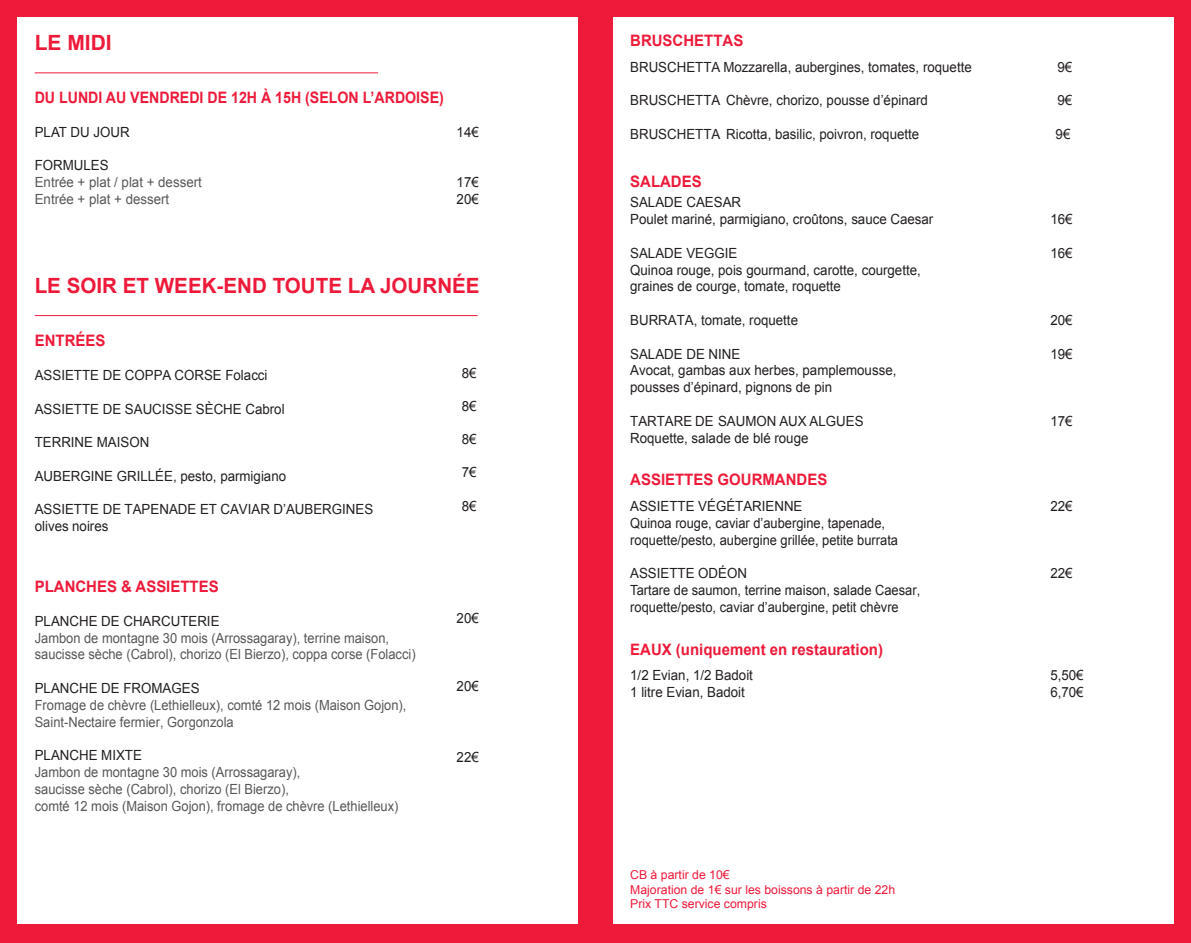
<style>
.page{position:relative;width:1191px;height:943px;background:#ed1a3a}
.page>*{position:absolute;margin:0;border:0;box-sizing:border-box;transform-origin:0 0}
.t1{font:700 21px "Arial";color:#ed1a3a}
.t2{font:700 15.75px "Arial";color:#ed1a3a;scale:.95 1}
.t3{font:700 15.75px "Arial";color:#ed1a3a;scale:.9 1}
.t4{font:14px/16.8px "Arial";color:#231f20;scale:.95 1}
.t5{font:14px/16.8px "Arial";color:#57585a;scale:.92 1}
.t6{font:14px "Arial";color:#57585a;scale:.95 1}
.t7{font:12.25px/14.7px "Arial";color:#ed1a3a}
</style>
<div class="page">
<div style="left:613px;top:18px;width:560px;height:906px;background:#fff"></div>
<div style="left:18px;top:18px;width:560px;height:906px;background:#fff"></div>
<hr style="left:35px;top:72px;width:343px;height:1px;background:#ed1a3a">
<hr style="left:35px;top:315px;width:442px;height:1px;background:#ed1a3a">
<h1 class="t1" style="left:35px;top:29px;width:79px">LE MIDI</h1>
<p class="t3" style="left:35px;top:87px;width:456px">DU LUNDI AU VENDREDI DE 12H À 15H (SELON L’ARDOISE)</p>
<p class="t4" style="left:35px;top:123px;width:101px">PLAT DU JOUR</p>
<p class="t4" style="left:456px;top:123px;width:25px">14€</p>
<p class="t4" style="left:35px;top:157px;width:79px">FORMULES</p>
<p class="t6" style="left:35px;top:173px;width:177px">Entrée + plat / plat + dessert</p>
<p class="t4" style="left:456px;top:174px;width:25px">17€</p>
<p class="t6" style="left:35px;top:190px;width:143px">Entrée + plat + dessert</p>
<p class="t4" style="left:456px;top:190px;width:25px">20€</p>
<h1 class="t1" style="left:35px;top:272px;width:446px">LE SOIR ET WEEK-END TOUTE LA JOURNÉE</h1>
<p class="t2" style="left:35px;top:330px;width:76px">ENTRÉES</p>
<p class="t4" style="left:35px;top:367px;width:247px">ASSIETTE DE COPPA CORSE Folacci</p>
<p class="t4" style="left:35px;top:400px;width:264px">ASSIETTE DE SAUCISSE SÈCHE Cabrol</p>
<p class="t4" style="left:35px;top:434px;width:122px">TERRINE MAISON</p>
<p class="t4" style="left:35px;top:467px;width:266px">AUBERGINE GRILLÉE, pesto, parmigiano</p>
<p class="t4" style="left:35px;top:501px;width:358px">ASSIETTE DE TAPENADE ET CAVIAR D’AUBERGINES olives noires</p>
<p class="t2" style="left:35px;top:576px;width:195px">PLANCHES &amp; ASSIETTES</p>
<p class="t4" style="left:35px;top:612px;width:196px">PLANCHE DE CHARCUTERIE</p>
<p class="t5" style="left:35px;top:629px;width:415px">Jambon de montagne 30 mois (Arrossagaray), terrine maison, saucisse sèche (Cabrol), chorizo (El Bierzo), coppa corse (Folacci)</p>
<p class="t4" style="left:35px;top:679px;width:175px">PLANCHE DE FROMAGES</p>
<p class="t5" style="left:35px;top:696px;width:405px">Fromage de chèvre (Lethielleux), comté 12 mois (Maison Gojon),<br>Saint-Nectaire fermier, Gorgonzola</p>
<p class="t4" style="left:35px;top:747px;width:114px">PLANCHE MIXTE</p>
<p class="t5" style="left:35px;top:763px;width:397px">Jambon de montagne 30 mois (Arrossagaray),<br>saucisse sèche (Cabrol), chorizo (El Bierzo),<br>comté 12 mois (Maison Gojon), fromage de chèvre (Lethielleux)</p>
<p class="t4" style="left:462px;top:365px;width:17px">8€</p>
<p class="t4" style="left:462px;top:398px;width:17px">8€</p>
<p class="t4" style="left:462px;top:430px;width:17px">8€</p>
<p class="t4" style="left:462px;top:464px;width:17px">7€</p>
<p class="t4" style="left:462px;top:498px;width:17px">8€</p>
<p class="t4" style="left:456px;top:609px;width:25px">20€</p>
<p class="t4" style="left:456px;top:678px;width:25px">20€</p>
<p class="t4" style="left:456px;top:749px;width:25px">22€</p>
<p class="t2" style="left:630px;top:30px;width:120px">BRUSCHETTAS</p>
<p class="t4" style="left:630px;top:59px;width:361px">BRUSCHETTA Mozzarella, aubergines, tomates, roquette</p>
<p class="t4" style="left:630px;top:92px;width:315px">BRUSCHETTA Chèvre, chorizo, pousse d’épinard</p>
<p class="t4" style="left:630px;top:126px;width:306px">BRUSCHETTA Ricotta, basilic, poivron, roquette</p>
<p class="t2" style="left:630px;top:171px;width:77px">SALADES</p>
<p class="t4" style="left:630px;top:194px;width:321px">SALADE CAESAR<br>Poulet mariné, parmigiano, croûtons, sauce Caesar</p>
<p class="t4" style="left:630px;top:244px;width:307px">SALADE VEGGIE<br>Quinoa rouge, pois gourmand, carotte, courgette, graines de courge, tomate, roquette</p>
<p class="t4" style="left:630px;top:312px;width:178px">BURRATA, tomate, roquette</p>
<p class="t4" style="left:630px;top:345px;width:282px">SALADE DE NINE<br>Avocat, gambas aux herbes, pamplemousse, pousses d’épinard, pignons de pin</p>
<p class="t4" style="left:630px;top:412px;width:247px">TARTARE DE SAUMON AUX ALGUES<br>Roquette, salade de blé rouge</p>
<p class="t2" style="left:630px;top:469px;width:209px">ASSIETTES GOURMANDES</p>
<p class="t4" style="left:630px;top:498px;width:283px">ASSIETTE VÉGÉTARIENNE<br>Quinoa rouge, caviar d’aubergine, tapenade, roquette/pesto, aubergine grillée, petite burrata</p>
<p class="t4" style="left:630px;top:565px;width:307px">ASSIETTE ODÉON<br>Tartare de saumon, terrine maison, salade Caesar, roquette/pesto, caviar d’aubergine, petit chèvre</p>
<p class="t2" style="left:630px;top:638px;width:268px">EAUX (uniquement en restauration)</p>
<p class="t4" style="left:630px;top:667px;width:131px">1/2 Evian, 1/2 Badoit<br>1 litre Evian, Badoit</p>
<p class="t7" style="left:630px;top:867px;width:266px">CB à partir de 10€<br>Majoration de 1€ sur les boissons à partir de 22h<br>Prix TTC service compris</p>
<p class="t4" style="left:1057px;top:59px;width:17px">9€</p>
<p class="t4" style="left:1057px;top:92px;width:17px">9€</p>
<p class="t4" style="left:1055px;top:126px;width:17px">9€</p>
<p class="t4" style="left:1050px;top:211px;width:25px">16€</p>
<p class="t4" style="left:1050px;top:244px;width:25px">16€</p>
<p class="t4" style="left:1050px;top:312px;width:25px">20€</p>
<p class="t4" style="left:1050px;top:345px;width:25px">19€</p>
<p class="t4" style="left:1050px;top:412px;width:25px">17€</p>
<p class="t4" style="left:1050px;top:497px;width:25px">22€</p>
<p class="t4" style="left:1050px;top:565px;width:25px">22€</p>
<p class="t4" style="left:1050px;top:667px;width:37px">5,50€<br>6,70€</p>
</div>
